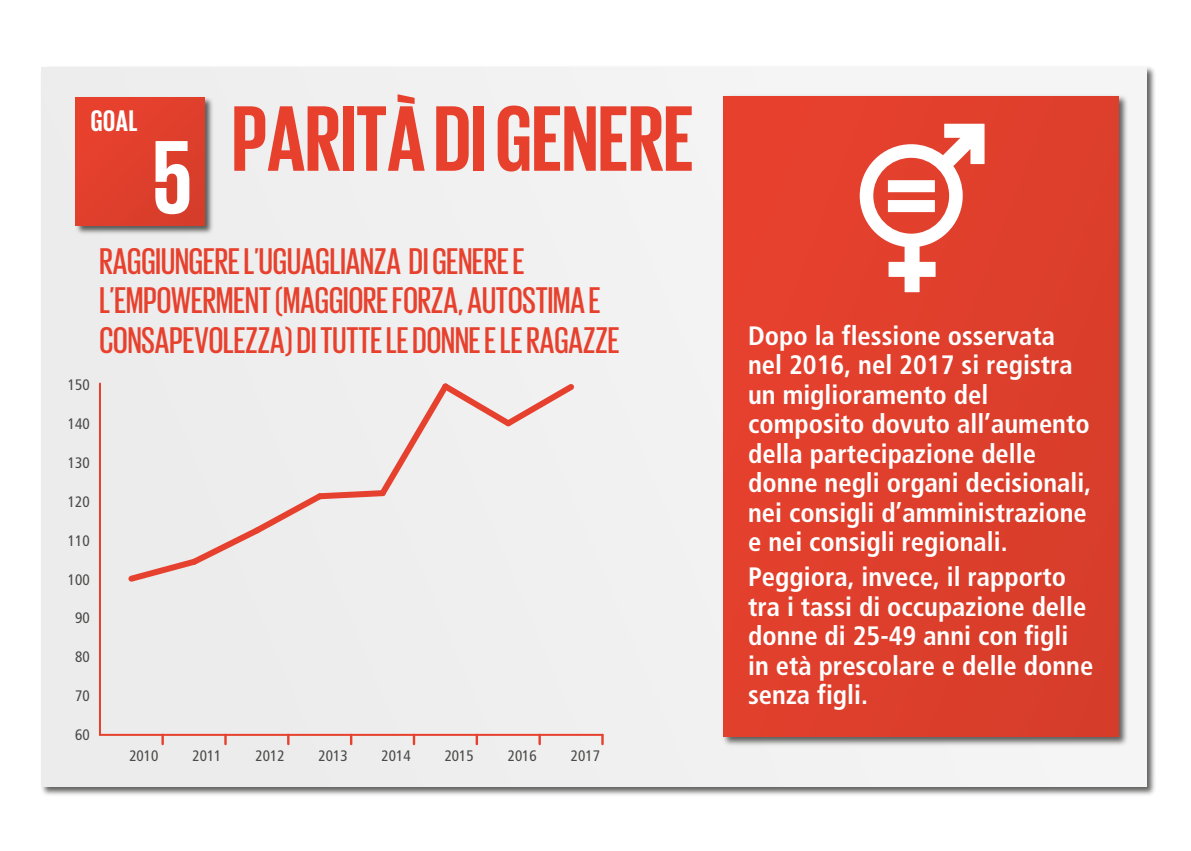
<style>
.page{position:relative;width:1191px;height:851px;background:#fff}
.page>*{position:absolute;margin:0;border:0;box-sizing:border-box;transform-origin:0 0}
.t1{font:700 106.6px "Giorgio Sans";color:#fff}
.t2{font:700 95px "Giorgio Sans";color:#e7412e}
.t3{font:500 38px/39.8px "Giorgio Sans";color:#e7412e}
.t4{font:700 30.4px "Giorgio Sans";color:#fff}
.t5{font:700 condensed 26.6px/29.4px "Frutiger";color:#fff}
.t6{font:condensed 15.2px "Frutiger";color:#4a4a49}
</style>
<div class="page">
<img style="left:41px;top:67px;width:1114px;height:728px">
<div style="left:42px;top:67px;width:1104px;height:719px;background:#f0f0f0"></div>
<img style="left:75px;top:97px;width:138px;height:137px">
<div style="left:76px;top:97px;width:128px;height:128px;background:#e03f2c"></div>
<svg style="left:161px;top:735px;width:3px;height:9px"></svg>
<svg style="left:224px;top:735px;width:3px;height:9px"></svg>
<svg style="left:287px;top:735px;width:2px;height:9px"></svg>
<svg style="left:350px;top:735px;width:2px;height:9px"></svg>
<svg style="left:413px;top:735px;width:2px;height:9px"></svg>
<svg style="left:475px;top:735px;width:3px;height:9px"></svg>
<svg style="left:538px;top:735px;width:3px;height:9px"></svg>
<svg style="left:601px;top:734px;width:2px;height:10px"></svg>
<hr style="left:99px;top:383px;width:2px;height:351px;background:#e6412e">
<svg style="left:128px;top:383px;width:446px;height:199px"></svg>
<hr style="left:100px;top:733px;width:502px;height:2px;background:#e6412e">
<img style="left:723px;top:96px;width:404px;height:649px">
<div style="left:723px;top:97px;width:395px;height:639px;background:#de3f2c"></div>
<svg style="left:859px;top:124px;width:125px;height:168px"></svg>
<div style="left:888px;top:180px;width:47px;height:12px;background:#fff"></div>
<div style="left:888px;top:200px;width:47px;height:12px;background:#fff"></div>
<p class="t4" style="left:91px;top:106px;width:48px">GOAL</p>
<h1 class="t1" style="left:152px;top:124px;width:41px">5</h1>
<h2 class="t2" style="left:232px;top:91px;width:463px">PARITÀ DI GENERE</h2>
<p class="t6" style="left:68px;top:376px;width:23px">150</p>
<h3 class="t3" style="left:99px;top:240px;width:521px">RAGGIUNGERE L’UGUAGLIANZA DI GENERE E<br>L’EMPOWERMENT (MAGGIORE FORZA, AUTOSTIMA E<br>CONSAPEVOLEZZA) DI TUTTE LE DONNE E LE RAGAZZE</h3>
<p class="t6" style="left:68px;top:415px;width:23px">140</p>
<p class="t6" style="left:68px;top:454px;width:23px">130</p>
<p class="t6" style="left:68px;top:492px;width:23px">120</p>
<p class="t6" style="left:68px;top:531px;width:23px">110</p>
<p class="t6" style="left:68px;top:570px;width:23px">100</p>
<p class="t6" style="left:75px;top:609px;width:16px">90</p>
<p class="t6" style="left:75px;top:648px;width:16px">80</p>
<p class="t6" style="left:75px;top:686px;width:16px">70</p>
<p class="t6" style="left:75px;top:725px;width:16px">60</p>
<p class="t6" style="left:129px;top:747px;width:31px">2010</p>
<p class="t6" style="left:192px;top:747px;width:31px">2011</p>
<p class="t6" style="left:255px;top:747px;width:31px">2012</p>
<p class="t6" style="left:318px;top:747px;width:31px">2013</p>
<p class="t6" style="left:381px;top:747px;width:31px">2014</p>
<p class="t6" style="left:445px;top:747px;width:31px">2015</p>
<p class="t6" style="left:508px;top:747px;width:31px">2016</p>
<p class="t6" style="left:571px;top:747px;width:31px">2017</p>
<p class="t5" style="left:748px;top:321px;width:345px">Dopo la flessione osservata nel 2016, nel 2017 si registra un miglioramento del composito dovuto all’aumento della partecipazione delle donne negli organi decisionali, nei consigli d’amministrazione e nei consigli regionali.</p>
<p class="t5" style="left:748px;top:562px;width:347px">Peggiora, invece, il rapporto tra i tassi di occupazione delle donne di 25-49 anni con figli in età prescolare e delle donne senza figli.</p>
</div>
